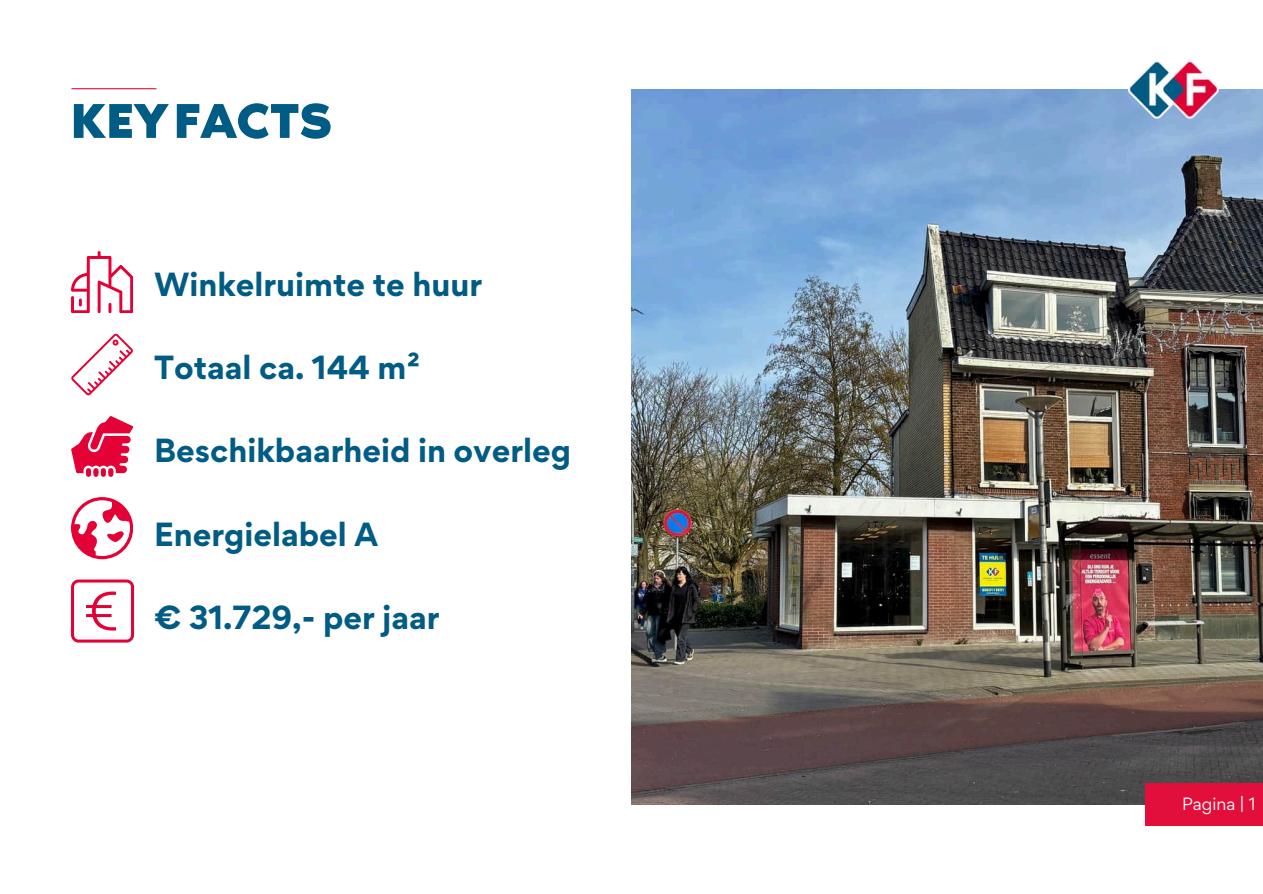
<style>
.page{position:relative;width:1263px;height:894px;background:#fff}
.page>*{position:absolute;margin:0;border:0;box-sizing:border-box;transform-origin:0 0}
.t1{font:61.35px "RTL Media Pro Medium";color:#005c84}
.t2{font:700 29.85px "Gordita";color:#005c84}
.t3{font:15.75px "Gordita";color:#fff}
</style>
<div class="page">
<hr style="left:72px;top:88px;width:84px;height:1px;background:#e10f3a">
<img style="left:631px;top:89px;width:632px;height:715px">
<img style="left:1128px;top:60px;width:90px;height:59px">
<svg style="left:71px;top:497px;width:62px;height:62px"></svg>
<svg style="left:71px;top:333px;width:62px;height:62px"></svg>
<svg style="left:71px;top:579px;width:63px;height:63px"></svg>
<svg style="left:71px;top:416px;width:62px;height:60px"></svg>
<svg style="left:71px;top:251px;width:62px;height:62px"></svg>
<div style="left:1146px;top:782px;width:117px;height:43px;background:#e10f3a"></div>
<p class="t1" style="left:71px;top:94px;width:262px">KEYFACTS</p>
<p class="t2" style="left:154px;top:264px;width:330px">Winkelruimte te huur</p>
<p class="t2" style="left:154px;top:347px;width:268px">Totaal ca. 144 m²</p>
<p class="t2" style="left:154px;top:430px;width:419px">Beschikbaarheid in overleg</p>
<p class="t2" style="left:154px;top:513px;width:225px">Energielabel A</p>
<p class="t2" style="left:154px;top:597px;width:287px">€ 31.729,- per jaar</p>
<p class="t3" style="left:1182px;top:793px;width:75px">Pagina | 1</p>
</div>
